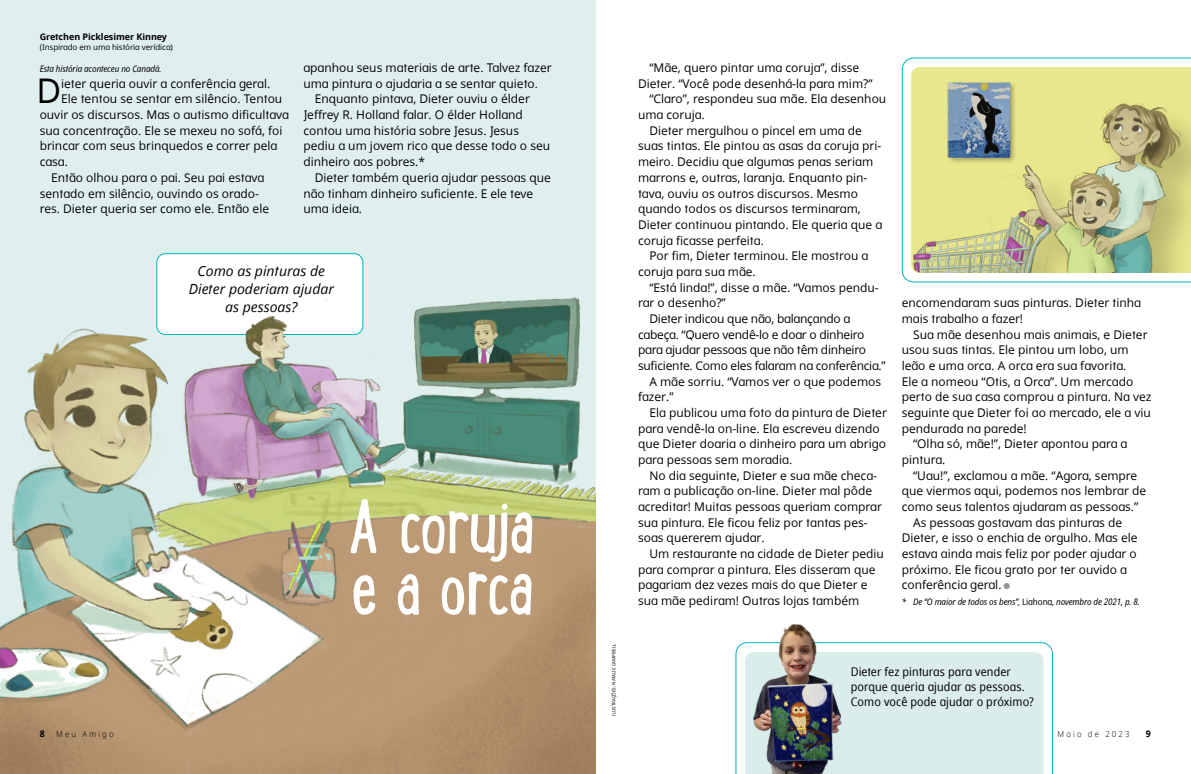
<style>
.page{position:relative;width:1191px;height:774px;background:#fff}
.page>*{position:absolute;margin:0;border:0;box-sizing:border-box;transform-origin:0 0}
.t1{font:82px/61.5px "Lunch Box";letter-spacing:-.035em;color:#fff}
.p1_first{font:33.9px "Dots Solidlds Lat";color:#000}
.t2{font:italic 14px/18px "Dots Solidlds Lat";color:#000;text-align:center}
.p1{font:12px/15.7px "Dots Solidlds Lat";color:#000}
.p1_first-2{font:12px "Dots Solidlds Lat";color:#000}
.p1-2{font:12px/15.7px "Dots Solidlds Lat";letter-spacing:-.02em;color:#000}
.t3{font:12px/15px "Dots Solid Condlds Lat";letter-spacing:.01em;color:#000}
.t4{font:700 9.2px "Dots Solidlds Lat";color:#000;scale:.95 1}
.p1_note_symbol-1_onl{font:italic 9px "Dots Solid Condlds Lat";letter-spacing:-.01em;color:#000}
.p1_bio{font:italic 9px "Dots Solid Condlds Lat";letter-spacing:-.01em;color:#000}
.p1-author-name{font:700 9px "Dots Solidlds Lat";letter-spacing:-.005em;color:#000}
.t5{font:300 8.2px "Dots Solidlds Lat";letter-spacing:.28em;color:#000;scale:.95 1}
.p1_author-role{font:8px "Dots Solidlds Lat";letter-spacing:-.005em;color:#000}
.FIGimg-CRDT_para{font:4.5px "Dots Solidlds Lat";color:#000}
.s1{font-family:"Ding P Ilds Dpi";font-size:8.5px;color:#969798}
.s2{font-style:normal}
</style>
<div class="page">
<div style="left:0;top:0;width:595px;height:642px;background:#dfefee"></div>
<svg style="left:735px;top:642px;width:318px;height:132px"></svg>
<svg style="left:901px;top:57px;width:290px;height:226px"></svg>
<svg style="left:911px;top:67px;width:280px;height:35px"></svg>
<div style="left:849px;top:652px;width:194px;height:122px;background:#daedeb"></div>
<div style="left:157px;top:254px;width:206px;height:80px;background:#fff;border-radius:9px"></div>
<div style="left:156px;top:253px;width:207px;height:82px;border:1px solid #00b4bf;border-radius:9px"></div>
<img style="left:0;top:290px;width:595px;height:484px">
<img style="left:744px;top:624px;width:105px;height:150px">
<div style="left:912px;top:102px;width:279px;height:171px;background:#000;opacity:.2"></div>
<img style="left:911px;top:70px;width:270px;height:203px">
<img style="left:231px;top:479px;width:29px;height:14px">
<p class="p1-author-name" style="left:40px;top:30px;width:129px">Gretchen Picklesimer Kinney</p>
<p class="p1_author-role" style="left:40px;top:41px;width:135px">(Inspirado em uma história verídica)</p>
<p class="p1_bio" style="left:40px;top:62px;width:123px">Esta história aconteceu no Canadá.</p>
<p class="p1_first" style="left:36px;top:66px;width:26px">D</p>
<p class="p1_first-2" style="left:61px;top:75px;width:211px">ieter queria ouvir a conferência geral.</p>
<p class="p1_first-2" style="left:61px;top:90px;width:223px">Ele tentou se sentar em silêncio. Tentou</p>
<p class="p1_first-2" style="left:40px;top:106px;width:251px">ouvir os discursos. Mas o autismo dificultava</p>
<p class="p1_first-2" style="left:40px;top:122px;width:244px">sua concentração. Ele se mexeu no sofá, foi</p>
<p class="p1_first-2" style="left:40px;top:137px;width:239px">brincar com seus brinquedos e correr pela</p>
<p class="p1_first-2" style="left:40px;top:153px;width:30px">casa.</p>
<p class="p1" style="left:40px;top:170px;width:231px;text-indent:11px">Então olhou para o pai. Seu pai estava sentado em silêncio, ouvindo os orado&shy;res. Dieter queria ser como ele. Então ele</p>
<p class="p1" style="left:303px;top:60px;width:250px">apanhou seus materiais de arte. Talvez fazer uma pintura o ajudaria a se sentar quieto.</p>
<p class="p1" style="left:303px;top:91px;width:248px;text-indent:11px">Enquanto pintava, Dieter ouviu o élder Jeffrey R. Holland falar. O élder Holland contou uma história sobre Jesus. Jesus pediu a um jovem rico que desse todo o seu dinheiro aos pobres.*</p>
<p class="p1" style="left:303px;top:170px;width:249px;text-indent:11px">Dieter também queria ajudar pessoas que não tinham dinheiro suficiente. E ele teve uma ideia.</p>
<p class="t2" style="left:189px;top:262px;width:147px">Como as pinturas de<br>Dieter poderiam ajudar as pessoas?</p>
<p class="t1" style="left:350px;top:492px;width:187px">A coruja e a orca</p>
<p class="FIGimg-CRDT_para" style="left:610px;top:716px;width:74px;rotate:-90deg">ILUSTRAÇÕES: NATALIE CAMPBELL</p>
<p class="p1" style="left:638px;top:60px;width:236px;text-align:center">“Mãe, quero pintar uma coruja”, disse<br>Dieter. “Você pode desenhá-la para mim?”</p>
<p class="p1" style="left:638px;top:91px;width:250px;text-indent:11px">“Claro”, respondeu sua mãe. Ela desenhou uma coruja.</p>
<p class="p1" style="left:638px;top:123px;width:246px;text-indent:11px">Dieter mergulhou o pincel em uma de suas tintas. Ele pintou as asas da coruja pri&shy;meiro. Decidiu que algumas penas seriam marrons e, outras, laranja. Enquanto pin&shy;tava, ouviu os outros discursos. Mesmo quando todos os discursos terminaram, Dieter continuou pintando. Ele queria que a coruja ficasse perfeita.</p>
<p class="p1" style="left:638px;top:248px;width:232px;text-indent:11px">Por fim, Dieter terminou. Ele mostrou a coruja para sua mãe.</p>
<p class="p1" style="left:638px;top:279px;width:242px;text-indent:11px">“Está linda!”, disse a mãe. “Vamos pendu&shy;rar o desenho?”</p>
<p class="p1-2" style="left:638px;top:311px;width:249px;text-indent:11px">Dieter indicou que não, balançando a cabeça. “Quero vendê-lo e doar o dinheiro para ajudar pessoas que não têm dinheiro suficiente. Como eles falaram na conferência.”</p>
<p class="p1" style="left:638px;top:373px;width:245px;text-indent:11px">A mãe sorriu. “Vamos ver o que podemos fazer.”</p>
<p class="p1" style="left:638px;top:405px;width:250px;text-indent:11px">Ela publicou uma foto da pintura de Dieter para vendê-la on-line. Ela escreveu dizendo que Dieter doaria o dinheiro para um abrigo para pessoas sem moradia.</p>
<p class="p1" style="left:638px;top:467px;width:245px;text-indent:11px">No dia seguinte, Dieter e sua mãe checa&shy;ram a publicação on-line. Dieter mal pôde acreditar! Muitas pessoas queriam comprar sua pintura. Ele ficou feliz por tantas pes&shy;soas quererem ajudar.</p>
<p class="p1" style="left:638px;top:546px;width:247px;text-indent:11px">Um restaurante na cidade de Dieter pediu para comprar a pintura. Eles disseram que pagariam dez vezes mais do que Dieter e sua mãe pediram! Outras lojas também</p>
<p class="p1" style="left:901px;top:295px;width:241px">encomendaram suas pinturas. Dieter tinha mais trabalho a fazer!</p>
<p class="p1" style="left:901px;top:326px;width:251px;text-indent:11px">Sua mãe desenhou mais animais, e Dieter usou suas tintas. Ele pintou um lobo, um leão e uma orca. A orca era sua favorita.<br>Ele a nomeou “Otis, a Orca”. Um mercado perto de sua casa comprou a pintura. Na vez seguinte que Dieter foi ao mercado, ele a viu pendurada na parede!</p>
<p class="p1" style="left:901px;top:436px;width:227px;text-indent:11px">“Olha só, mãe!”, Dieter apontou para a pintura.</p>
<p class="p1" style="left:901px;top:467px;width:246px;text-indent:11px">“Uau!”, exclamou a mãe. “Agora, sempre que viermos aqui, podemos nos lembrar de como seus talentos ajudaram as pessoas.”</p>
<p class="p1" style="left:901px;top:514px;width:237px;text-indent:11px">As pessoas gostavam das pinturas de Dieter, e isso o enchia de orgulho. Mas ele estava ainda mais feliz por poder ajudar o próximo. Ele ficou grato por ter ouvido a conferência geral. <span class="s1">●</span></p>
<p class="p1_note_symbol-1_onl" style="left:901px;top:595px;width:240px">* De “O maior de todos os bens”, <span class="s2">Liahona</span>, novembro de 2021, p. 8.</p>
<p class="t3" style="left:850px;top:664px;width:185px">Dieter fez pinturas para vender porque queria ajudar as pessoas.<br>Como você pode ajudar o próximo?</p>
<p class="t4" style="left:40px;top:727px;width:7px">8</p>
<p class="t5" style="left:56px;top:728px;width:62px">Meu Amigo</p>
<p class="t5" style="left:1057px;top:728px;width:77px">Maio de 2023</p>
<p class="t4" style="left:1146px;top:727px;width:7px">9</p>
</div>
